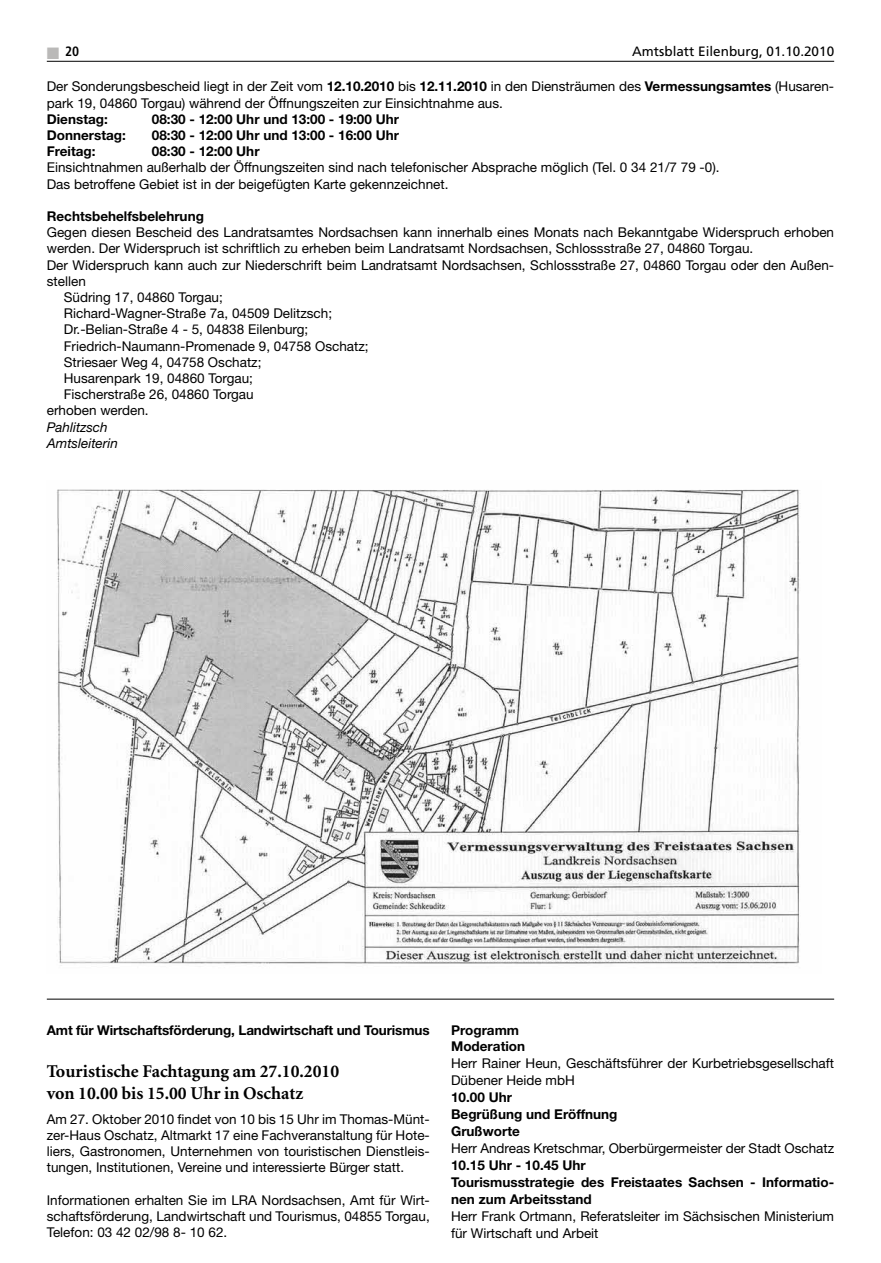
<style>
.page{position:relative;width:881px;height:1263px;background:#fff}
.page>*{position:absolute;margin:0;border:0;box-sizing:border-box;transform-origin:0 0}
.t1{font:700 18px/21.6px "Minion";color:#000}
.t2{font:13.5px/16.2px "Helvetica Neue LT";color:#000}
.t3{font:700 13.5px/17px "Helvetica Neue LT";color:#000}
.t4{font:13.5px "Frutiger";color:#000}
.t5{font:italic 13.5px/16.2px "Helvetica Neue LT";color:#000}
.t6{font:700 condensed 13.5px "Frutiger";color:#000}
.s1{color:#bab9b8}
.s2{font-weight:700}
</style>
<div class="page">
<hr style="left:47px;top:61px;width:786px;height:1px;background:#000">
<img style="left:57px;top:489px;width:743px;height:477px">
<hr style="left:47px;top:999px;width:786px;height:1px;background:#000">
<p class="t6" style="left:47px;top:43px;width:34px"><span class="s1">■</span> 20</p>
<p class="t4" style="left:632px;top:44px;width:203px">Amtsblatt Eilenburg, 01.10.2010</p>
<p class="t2" style="left:47px;top:78px;width:788px">Der Sonderungsbescheid liegt in der Zeit vom <span class="s2">12.10.2010</span> bis <span class="s2">12.11.2010</span> in den Diensträumen des <span class="s2">Vermessungsamtes</span> (Husaren&shy;park 19, 04860 Torgau) während der Öffnungszeiten zur Einsichtnahme aus.</p>
<p class="t3" style="left:47px;top:110px;width:62px">Dienstag:</p>
<p class="t3" style="left:152px;top:110px;width:248px">08:30 - 12:00 Uhr und 13:00 - 19:00 Uhr</p>
<p class="t3" style="left:47px;top:126px;width:81px">Donnerstag:</p>
<p class="t3" style="left:152px;top:126px;width:248px">08:30 - 12:00 Uhr und 13:00 - 16:00 Uhr</p>
<p class="t3" style="left:47px;top:143px;width:50px">Freitag:</p>
<p class="t3" style="left:152px;top:143px;width:109px">08:30 - 12:00 Uhr</p>
<p class="t2" style="left:47px;top:159px;width:674px">Einsichtnahmen außerhalb der Öffnungszeiten sind nach telefonischer Absprache möglich (Tel. 0 34 21/7 79 -0).<br>Das betroffene Gebiet ist in der beigefügten Karte gekennzeichnet.</p>
<p class="t3" style="left:47px;top:207px;width:158px">Rechtsbehelfsbelehrung</p>
<p class="t2" style="left:47px;top:224px;width:788px">Gegen diesen Bescheid des Landratsamtes Nordsachsen kann innerhalb eines Monats nach Bekanntgabe Widerspruch erhoben</p>
<p class="t2" style="left:47px;top:240px;width:707px">werden. Der Widerspruch ist schriftlich zu erheben beim Landratsamt Nordsachsen, Schlossstraße 27, 04860 Torgau.</p>
<p class="t2" style="left:47px;top:257px;width:788px">Der Widerspruch kann auch zur Niederschrift beim Landratsamt Nordsachsen, Schlossstraße 27, 04860 Torgau oder den Außen-</p>
<p class="t2" style="left:47px;top:273px;width:41px">stellen</p>
<p class="t2" style="left:64px;top:289px;width:160px">Südring 17, 04860 Torgau;</p>
<p class="t2" style="left:64px;top:305px;width:270px">Richard-Wagner-Straße 7a, 04509 Delitzsch;</p>
<p class="t2" style="left:64px;top:321px;width:246px">Dr.-Belian-Straße 4 - 5, 04838 Eilenburg;</p>
<p class="t2" style="left:64px;top:338px;width:306px">Friedrich-Naumann-Promenade 9, 04758 Oschatz;</p>
<p class="t2" style="left:64px;top:354px;width:199px">Striesaer Weg 4, 04758 Oschatz;</p>
<p class="t2" style="left:64px;top:370px;width:190px">Husarenpark 19, 04860 Torgau;</p>
<p class="t2" style="left:64px;top:386px;width:191px">Fischerstraße 26, 04860 Torgau</p>
<p class="t2" style="left:47px;top:402px;width:103px">erhoben werden.</p>
<p class="t5" style="left:47px;top:418px;width:72px">Pahlitzsch<br>Amtsleiterin</p>
<p class="t3" style="left:47px;top:1021px;width:384px">Amt für Wirtschaftsförderung, Landwirtschaft und Tourismus</p>
<h1 class="t1" style="left:47px;top:1061px;width:294px">Touristische Fachtagung am 27.10.2010 von 10.00 bis 15.00 Uhr in Oschatz</h1>
<p class="t2" style="left:47px;top:1110px;width:384px;text-align:justify">Am 27. Oktober 2010 findet von 10 bis 15 Uhr im Thomas-Münt&shy;zer-Haus Oschatz, Altmarkt 17 eine Fachveranstaltung für Hote&shy;liers, Gastronomen, Unternehmen von touristischen Dienstleis&shy;tungen, Institutionen, Vereine und interessierte Bürger statt.</p>
<p class="t2" style="left:47px;top:1191px;width:384px;text-align:justify">Informationen erhalten Sie im LRA Nordsachsen, Amt für Wirt&shy;schaftsförderung, Landwirtschaft und Tourismus, 04855 Torgau, Telefon: 03 42 02/98 8- 10 62.</p>
<p class="t3" style="left:451px;top:1021px;width:75px">Programm<br>Moderation</p>
<p class="t2" style="left:451px;top:1055px;width:384px;line-height:17px">Herr Rainer Heun, Geschäftsführer der Kurbetriebsgesellschaft<br>Dübener Heide mbH</p>
<p class="t3" style="left:451px;top:1088px;width:168px">10.00 Uhr<br>Begrüßung und Eröffnung<br>Grußworte</p>
<p class="t2" style="left:451px;top:1140px;width:384px">Herr Andreas Kretschmar, Oberbürgermeister der Stadt Oschatz</p>
<p class="t3" style="left:451px;top:1156px;width:384px">10.15 Uhr - 10.45 Uhr<br>Tourismusstrategie des Freistaates Sachsen - Informatio&shy;nen zum Arbeitsstand</p>
<p class="t2" style="left:451px;top:1207px;width:384px;line-height:17px">Herr Frank Ortmann, Referatsleiter im Sächsischen Ministerium für Wirtschaft und Arbeit</p>
</div>
